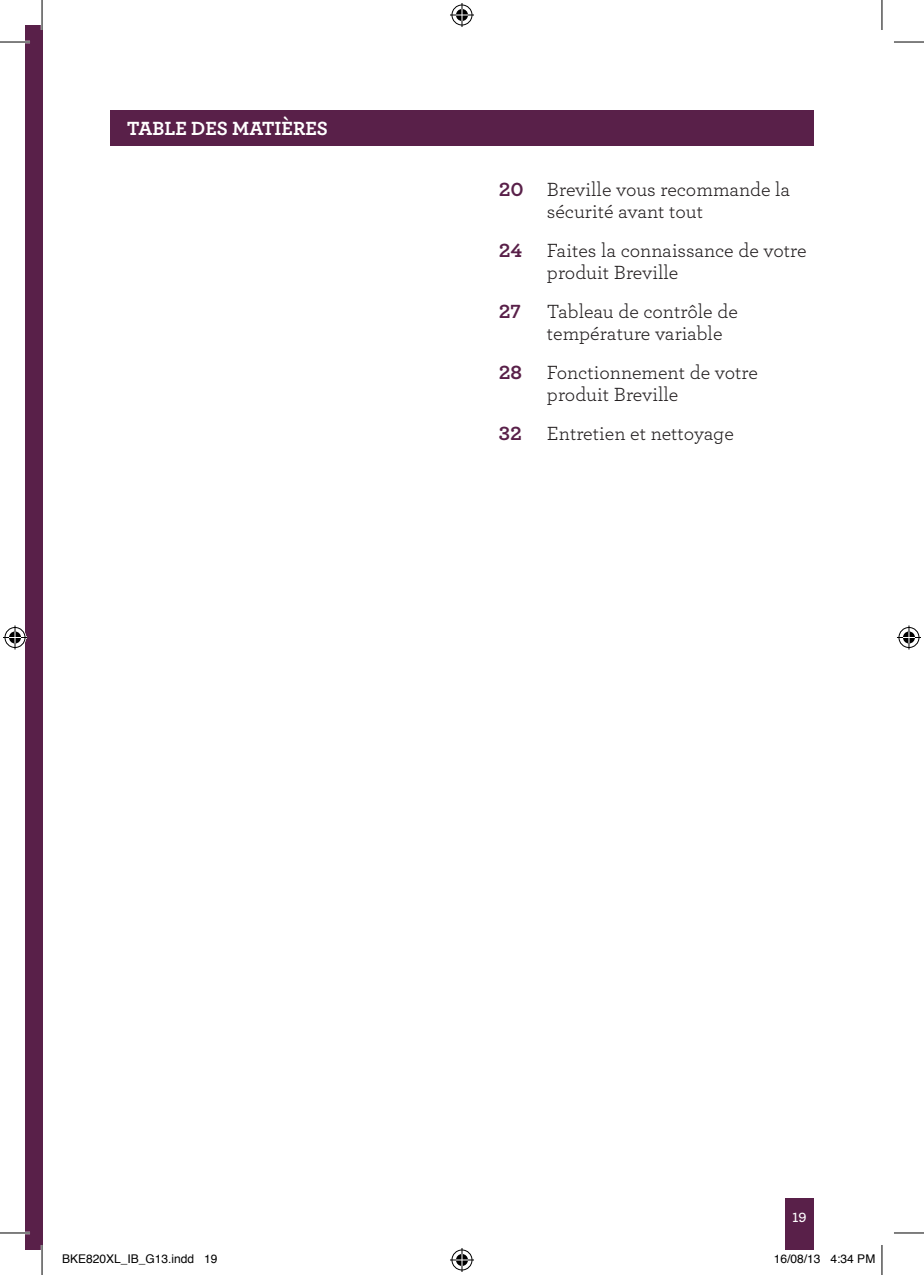
<style>
.page{position:relative;width:924px;height:1275px;background:#fff}
.page>*{position:absolute;margin:0;border:0;box-sizing:border-box;transform-origin:0 0}
.t1{font:20px/22px "Archer Book LF";color:#231f20}
.t2{font:20px "Archer Bold LF";color:#fff}
.t3{font:20px "Archer Bold LF";color:#592049}
.t4{font:14px "Archer Semibold LF";color:#fff}
.t5{font:12px "Helvetica";color:#000}
.s1{font-family:"Archer Bold LF";color:#592049}
</style>
<div class="page">
<div style="left:785px;top:1199px;width:28px;height:51px;background:#592049"></div>
<div style="left:25px;top:25px;width:17px;height:1225px;background:#592049"></div>
<div style="left:110px;top:110px;width:703px;height:36px;background:#592049"></div>
<hr style="left:0;top:41px;width:30px;height:2px;background:#fff">
<hr style="left:0;top:1231px;width:30px;height:3px;background:#fff">
<hr style="left:41px;top:0;width:2px;height:30px;background:#fff">
<hr style="left:41px;top:1245px;width:2px;height:30px;background:#fff">
<hr style="left:0;top:42px;width:30px;height:1px;background:#000">
<hr style="left:893px;top:42px;width:30px;height:1px;background:#000">
<hr style="left:0;top:1232px;width:30px;height:1px;background:#000">
<hr style="left:893px;top:1232px;width:30px;height:1px;background:#000">
<hr style="left:42px;top:0;width:1px;height:30px;background:#000">
<hr style="left:42px;top:1245px;width:1px;height:30px;background:#000">
<hr style="left:881px;top:0;width:1px;height:30px;background:#000">
<hr style="left:881px;top:1245px;width:1px;height:30px;background:#000">
<svg style="left:450px;top:3px;width:24px;height:24px"></svg>
<svg style="left:450px;top:1248px;width:24px;height:24px"></svg>
<svg style="left:3px;top:625px;width:24px;height:24px"></svg>
<svg style="left:897px;top:625px;width:23px;height:24px"></svg>
<p class="t2" style="left:127px;top:115px;width:202px">TABLE DES MATIÈRES</p>
<p class="t2" style="left:127px;top:115px;width:161px">P GE HEADER.....</p>
<p class="t1" style="left:546px;top:178px;width:244px;text-indent:-48px"><span class="s1">20</span> Breville vous recommande la sécurité avant tout</p>
<p class="t1" style="left:546px;top:239px;width:261px;text-indent:-48px"><span class="s1">24</span> Faites la connaissance de votre produit Breville</p>
<p class="t3" style="left:498px;top:299px;width:23px">27</p>
<p class="t1" style="left:546px;top:300px;width:192px">Tableau de contrôle de température variable</p>
<p class="t1" style="left:546px;top:361px;width:212px;text-indent:-48px"><span class="s1">28</span> Fonctionnement de votre produit Breville</p>
<p class="t1" style="left:498px;top:422px;width:236px"><span class="s1">32</span> Entretien et nettoyage</p>
<p class="t4" style="left:792px;top:1208px;width:16px">19</p>
<p class="t5" style="left:62px;top:1249px;width:157px">BKE820XL_IB_G13.indd 19</p>
<p class="t5" style="left:773px;top:1249px;width:103px">16/08/13 4:34 PM</p>
</div>
